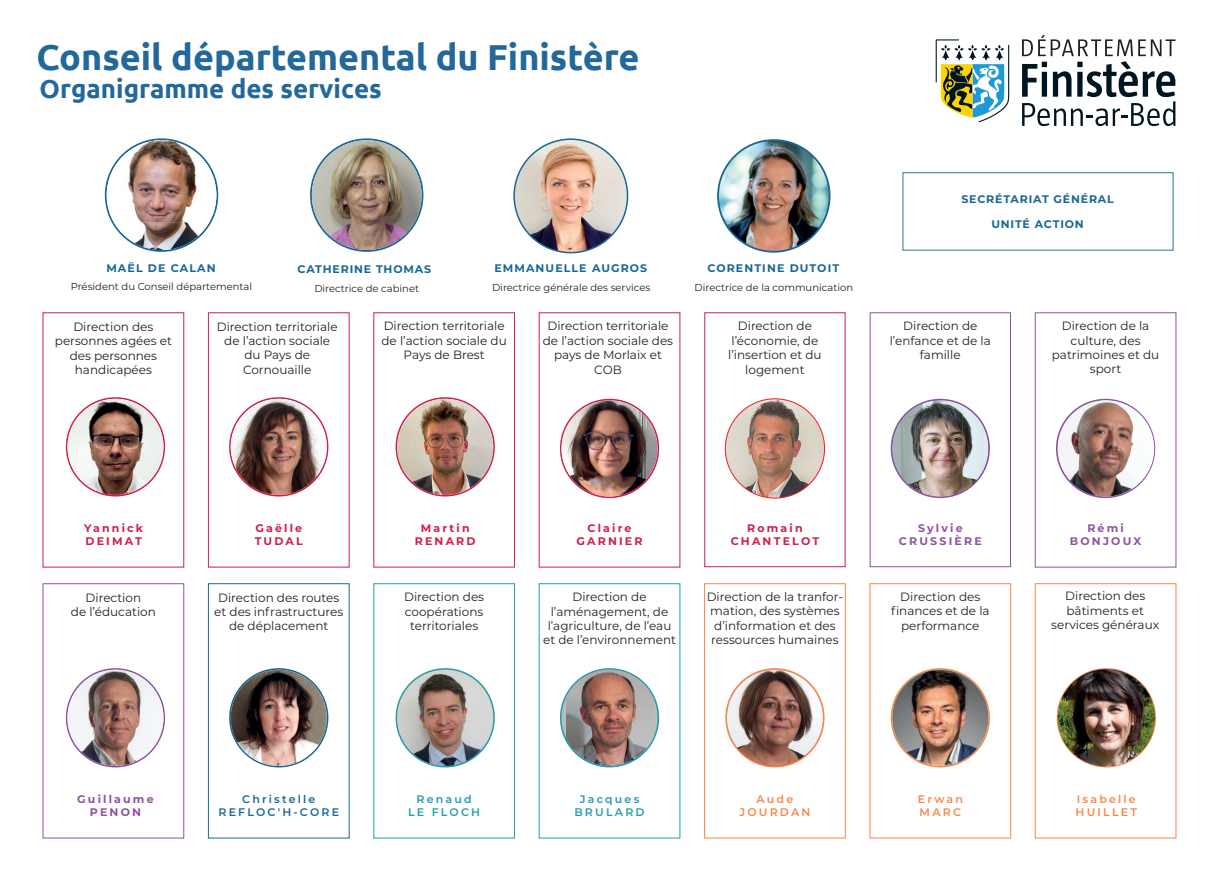
<style>
.page{position:relative;width:1219px;height:871px;background:#fff}
.page>*{position:absolute;margin:0;border:0;box-sizing:border-box;transform-origin:0 0}
.t1{font:700 36px "Ubuntu";color:#23689a}
.t2{font:700 26px "Ubuntu";color:#23689a}
.t3{font:12px/14.4px "Montserrat";color:#231f20;text-align:center}
.t4{font:700 11px/13.2px "Montserrat";letter-spacing:.2em;color:#ce1f4a;text-align:center}
.t5{font:700 11px "Montserrat";letter-spacing:.075em;color:#186795}
.t6{font:700 11px "Montserrat";letter-spacing:.1em;color:#186795}
.t7{font:700 11px/13.2px "Montserrat";letter-spacing:.2em;color:#8d53a0;text-align:center}
.t8{font:600 11px/13.2px "Montserrat";letter-spacing:.2em;color:#f5894b}
.t9{font:600 11px/13.2px "Montserrat";letter-spacing:.2em;color:#249caa;text-align:center}
.t10{font:600 11px/13.2px "Montserrat";letter-spacing:.2em;color:#196795;text-align:center}
.t11{font:10px "Montserrat";color:#231f20}
</style>
<div class="page">
<svg style="left:936px;top:39px;width:73px;height:83px"></svg>
<svg style="left:1022px;top:35px;width:153px;height:91px"></svg>
<img style="left:107px;top:140px;width:109px;height:83px">
<img style="left:114px;top:222px;width:95px;height:28px">
<svg style="left:312px;top:140px;width:110px;height:110px"></svg>
<img style="left:312px;top:140px;width:110px;height:110px;border-radius:55px">
<svg style="left:717px;top:139px;width:113px;height:113px"></svg>
<img style="left:719px;top:141px;width:110px;height:110px;border-radius:55px">
<div style="left:903px;top:172px;width:270px;height:78px;border:1px solid #2e7691"></div>
<div style="left:43px;top:312px;width:141px;height:255px;border:1px solid #ce1e49"></div>
<svg style="left:66px;top:397px;width:99px;height:99px"></svg>
<img style="left:67px;top:398px;width:96px;height:96px;border-radius:48px">
<div style="left:208px;top:312px;width:142px;height:255px;border:1px solid #ce1e49"></div>
<svg style="left:229px;top:397px;width:99px;height:99px"></svg>
<img style="left:231px;top:398px;width:96px;height:96px;border-radius:48px">
<div style="left:373px;top:312px;width:142px;height:255px;border:1px solid #ce1e49"></div>
<svg style="left:396px;top:397px;width:99px;height:99px"></svg>
<img style="left:397px;top:398px;width:96px;height:96px;border-radius:48px">
<svg style="left:560px;top:398px;width:99px;height:100px"></svg>
<img style="left:561px;top:400px;width:97px;height:96px;border-radius:48px">
<img style="left:725px;top:398px;width:99px;height:100px;border-radius:50px">
<div style="left:870px;top:312px;width:141px;height:255px;border:1px solid #8d53a0"></div>
<svg style="left:891px;top:398px;width:99px;height:100px"></svg>
<svg style="left:892px;top:400px;width:96px;height:96px;background:#7c695f"></svg>
<svg style="left:984px;top:428px;width:4px;height:40px"></svg>
<img style="left:963px;top:406px;width:21px;height:84px">
<img style="left:892px;top:400px;width:53px;height:96px">
<div style="left:1035px;top:312px;width:141px;height:255px;border:1px solid #8d53a0"></div>
<svg style="left:1056px;top:398px;width:99px;height:100px"></svg>
<img style="left:1057px;top:400px;width:97px;height:96px;border-radius:48px">
<div style="left:43px;top:583px;width:141px;height:255px;border:1px solid #8d53a0"></div>
<svg style="left:66px;top:668px;width:99px;height:99px"></svg>
<img style="left:67px;top:669px;width:96px;height:96px;border-radius:48px">
<div style="left:208px;top:583px;width:142px;height:255px;border:1px solid #196795"></div>
<svg style="left:229px;top:668px;width:99px;height:99px"></svg>
<img style="left:231px;top:669px;width:96px;height:96px;border-radius:48px">
<svg style="left:561px;top:669px;width:97px;height:96px"></svg>
<img style="left:566px;top:669px;width:88px;height:96px">
<div style="left:704px;top:583px;width:142px;height:255px;border:1px solid #f5894b"></div>
<svg style="left:725px;top:668px;width:99px;height:99px"></svg>
<img style="left:727px;top:669px;width:96px;height:96px;border-radius:48px">
<div style="left:869px;top:583px;width:142px;height:255px;border:1px solid #f5894b"></div>
<svg style="left:891px;top:668px;width:99px;height:99px"></svg>
<img style="left:892px;top:669px;width:96px;height:96px;border-radius:48px">
<div style="left:1035px;top:583px;width:141px;height:255px;border:1px solid #f5894b"></div>
<svg style="left:1057px;top:668px;width:99px;height:99px"></svg>
<img style="left:1058px;top:668px;width:97px;height:98px;border-radius:49px">
<div style="left:373px;top:583px;width:142px;height:255px;border:1px solid #249caa"></div>
<svg style="left:396px;top:668px;width:99px;height:99px"></svg>
<img style="left:397px;top:669px;width:96px;height:96px;border-radius:48px">
<img style="left:514px;top:139px;width:114px;height:113px;border-radius:57px">
<div style="left:513px;top:138px;width:115px;height:115px;border:2px solid #186795;border-radius:50%"></div>
<h1 class="t1" style="left:36px;top:36px;width:605px">Conseil départemental du Finistère</h1>
<h2 class="t2" style="left:40px;top:73px;width:344px">Organigramme des services</h2>
<p class="t6" style="left:106px;top:260px;width:111px">MAËL DE CALAN</p>
<p class="t11" style="left:71px;top:279px;width:183px">Président du Conseil départemental</p>
<p class="t11" style="left:314px;top:281px;width:106px">Directrice de cabinet</p>
<p class="t5" style="left:298px;top:261px;width:135px">CATHERINE THOMAS</p>
<p class="t6" style="left:707px;top:260px;width:133px">CORENTINE DUTOIT</p>
<p class="t11" style="left:694px;top:280px;width:160px">Directrice de la communication</p>
<p class="t6" style="left:494px;top:260px;width:154px">EMMANUELLE AUGROS</p>
<p class="t11" style="left:492px;top:280px;width:160px">Directrice générale des services</p>
<p class="t3" style="left:55px;top:319px;width:119px">Direction des personnes agées et des personnes handicapées</p>
<p class="t3" style="left:217px;top:318px;width:122px">Direction territoriale de l’action sociale du Pays de<br>Cornouaille</p>
<p class="t3" style="left:381px;top:318px;width:127px">Direction territoriale de l’action sociale du<br>Pays de Brest</p>
<p class="t3" style="left:543px;top:318px;width:132px">Direction territoriale de l’action sociale des pays de Morlaix et<br>COB</p>
<p class="t3" style="left:728px;top:318px;width:95px">Direction de l’économie, de l’insertion et du logement</p>
<p class="t5" style="left:961px;top:191px;width:154px">SECRÉTARIAT GÉNÉRAL</p>
<p class="t5" style="left:991px;top:216px;width:94px">UNITÉ ACTION</p>
<p class="t3" style="left:890px;top:318px;width:103px">Direction de l’enfance et de la famille</p>
<p class="t3" style="left:1052px;top:318px;width:109px">Direction de la culture, des patrimoines et du sport</p>
<p class="t4" style="left:84px;top:520px;width:60px;text-align:left">Yannick<br>DEIMAT</p>
<p class="t3" style="left:71px;top:589px;width:87px">Direction<br>de l’éducation</p>
<p class="t4" style="left:255px;top:520px;width:50px;text-align:left">Gaëlle<br>TUDAL</p>
<p class="t3" style="left:214px;top:589px;width:131px">Direction des routes et des infrastructures de déplacement</p>
<p class="t4" style="left:415px;top:520px;width:62px">Martin<br>RENARD</p>
<p class="t3" style="left:404px;top:589px;width:82px">Direction des coopérations territoriales</p>
<p class="t4" style="left:576px;top:520px;width:68px">Claire<br>GARNIER</p>
<p class="t3" style="left:543px;top:589px;width:134px">Direction de l’aménagement, de l’agriculture, de l’eau et de l’environnement</p>
<p class="t4" style="left:731px;top:520px;width:90px">Romain<br>CHANTELOT</p>
<p class="t3" style="left:707px;top:588px;width:138px">Direction de la tranfor&shy;mation, des systèmes d’information et des ressources humaines</p>
<p class="t7" style="left:899px;top:520px;width:84px">Sylvie<br>CRUSSIÈRE</p>
<p class="t3" style="left:891px;top:588px;width:100px">Direction des finances et de la performance</p>
<p class="t7" style="left:1070px;top:520px;width:73px">Rémi<br>BONJOUX</p>
<p class="t3" style="left:1051px;top:588px;width:109px">Direction des bâtiments et services généraux</p>
<p class="t7" style="left:77px;top:791px;width:78px">Guillaume<br>PENON</p>
<p class="t10" style="left:218px;top:791px;width:122px">Christelle<br>REFLOC'H-CORE</p>
<p class="t9" style="left:408px;top:791px;width:74px">Renaud<br>LE FLOCH</p>
<p class="t9" style="left:574px;top:791px;width:72px">Jacques<br>BRULARD</p>
<p class="t8" style="left:739px;top:791px;width:73px;text-align:center">Aude<br>JOURDAN</p>
<p class="t8" style="left:918px;top:791px;width:47px">Erwan<br>MARC</p>
<p class="t8" style="left:1076px;top:791px;width:63px">Isabelle<br>HUILLET</p>
</div>
